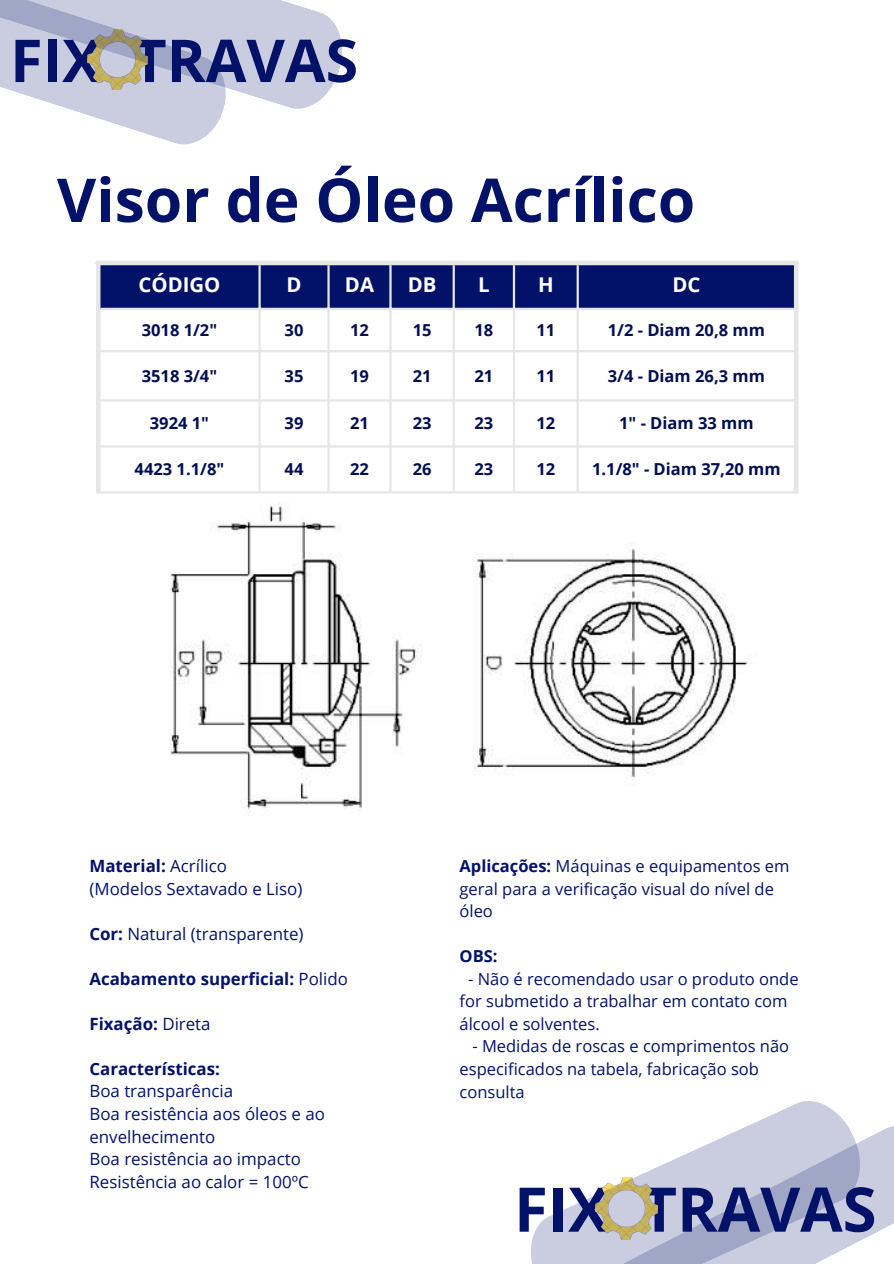
<style>
.page{position:relative;width:894px;height:1264px;background:#fff}
.page>*{position:absolute;margin:0;border:0;box-sizing:border-box;transform-origin:0 0}
.t1{font:700 61.5px "Open Sans";color:#021269}
.t2{font:700 60.45px "Open Sans";color:#021269}
.t3{font:700 59.1px "Open Sans";color:#021269}
.t4{font:700 20.4px "Open Sans";color:#fff}
.t5{font:16.95px/22.5px "Open Sans";color:#021269}
.t6{font:700 16.95px "Open Sans";color:#021269}
.t7{font:16.5px/22.5px "Open Sans";color:#021269}
.t8{font:700 16.5px "Open Sans";color:#020e50}
.t9{font:700 16.5px "Open Sans";color:#021269}
.s1{font-weight:700}
.s2{font-weight:400}
</style>
<div class="page">
<svg style="left:0;top:0;width:342px;height:145px"></svg>
<svg style="left:531px;top:1101px;width:311px;height:162px"></svg>
<svg style="left:575px;top:1119px;width:318px;height:144px;fill:#cacddf"></svg>
<div style="left:100px;top:265px;width:693px;height:43px;background:#021269"></div>
<hr style="left:258px;top:265px;width:3px;height:226px;background:#e6e6e6">
<hr style="left:327px;top:265px;width:2px;height:226px;background:#e6e6e6">
<hr style="left:389px;top:265px;width:2px;height:226px;background:#e6e6e6">
<hr style="left:452px;top:265px;width:2px;height:226px;background:#e6e6e6">
<hr style="left:512px;top:265px;width:3px;height:226px;background:#e6e6e6">
<hr style="left:576px;top:265px;width:2px;height:226px;background:#e6e6e6">
<hr style="left:100px;top:308px;width:693px;height:2px;background:#e6e6e6">
<hr style="left:100px;top:350px;width:693px;height:2px;background:#e6e6e6">
<hr style="left:100px;top:399px;width:693px;height:2px;background:#e6e6e6">
<hr style="left:100px;top:445px;width:693px;height:2px;background:#e6e6e6">
<hr style="left:100px;top:491px;width:693px;height:2px;background:#e6e6e6">
<hr style="left:96px;top:265px;width:4px;height:228px;background:#e6e6e6">
<div style="left:793px;top:265px;width:5px;height:228px;background:#e6e6e6"></div>
<hr style="left:96px;top:261px;width:702px;height:4px;background:#e6e6e6">
<img style="left:170px;top:503px;width:582px;height:313px">
<h3 class="t3" style="left:10px;top:19px;width:349px">FIX TRAVAS</h3>
<h2 class="t2" style="left:57px;top:157px;width:639px">Visor de Óleo Acrílico</h2>
<p class="t4" style="left:138px;top:270px;width:83px">CÓDIGO</p>
<p class="t4" style="left:286px;top:270px;width:17px">D</p>
<p class="t4" style="left:345px;top:270px;width:31px">DA</p>
<p class="t4" style="left:407px;top:270px;width:30px">DB</p>
<p class="t4" style="left:478px;top:270px;width:13px">L</p>
<p class="t4" style="left:538px;top:270px;width:17px">H</p>
<p class="t4" style="left:672px;top:270px;width:30px">DC</p>
<p class="t8" style="left:142px;top:318px;width:77px">3018 1/2"</p>
<p class="t8" style="left:284px;top:318px;width:20px">30</p>
<p class="t8" style="left:350px;top:318px;width:20px">12</p>
<p class="t8" style="left:412px;top:318px;width:20px">15</p>
<p class="t8" style="left:474px;top:318px;width:20px">18</p>
<p class="t8" style="left:536px;top:318px;width:20px">11</p>
<p class="t8" style="left:607px;top:318px;width:158px">1/2 - Diam 20,8 mm</p>
<p class="t8" style="left:142px;top:364px;width:77px">3518 3/4"</p>
<p class="t8" style="left:284px;top:364px;width:20px">35</p>
<p class="t8" style="left:350px;top:364px;width:20px">19</p>
<p class="t8" style="left:412px;top:364px;width:20px">21</p>
<p class="t8" style="left:474px;top:364px;width:20px">21</p>
<p class="t8" style="left:536px;top:364px;width:20px">11</p>
<p class="t8" style="left:607px;top:364px;width:158px">3/4 - Diam 26,3 mm</p>
<p class="t8" style="left:150px;top:411px;width:61px">3924 1"</p>
<p class="t8" style="left:284px;top:411px;width:20px">39</p>
<p class="t8" style="left:350px;top:411px;width:20px">21</p>
<p class="t8" style="left:412px;top:411px;width:20px">23</p>
<p class="t8" style="left:474px;top:411px;width:20px">23</p>
<p class="t8" style="left:536px;top:411px;width:20px">12</p>
<p class="t8" style="left:619px;top:411px;width:136px">1" - Diam 33 mm</p>
<p class="t8" style="left:135px;top:457px;width:91px">4423 1.1/8"</p>
<p class="t8" style="left:284px;top:457px;width:20px">44</p>
<p class="t8" style="left:350px;top:457px;width:20px">22</p>
<p class="t8" style="left:412px;top:457px;width:20px">26</p>
<p class="t8" style="left:474px;top:457px;width:20px">23</p>
<p class="t8" style="left:536px;top:457px;width:20px">12</p>
<p class="t8" style="left:592px;top:457px;width:190px">1.1/8" - Diam 37,20 mm</p>
<p class="t5" style="left:89px;top:854px;width:214px"><span class="s1">Material:</span> Acrílico (Modelos Sextavado e Liso)</p>
<p class="t5" style="left:89px;top:921px;width:215px"><span class="s1">Cor:</span> Natural (transparente)</p>
<p class="t6" style="left:89px;top:966px;width:260px">Acabamento superficial: <span class="s2">Polido</span></p>
<p class="t6" style="left:89px;top:1011px;width:123px">Fixação: <span class="s2">Direta</span></p>
<p class="t6" style="left:89px;top:1056px;width:132px">Características:</p>
<p class="t5" style="left:89px;top:1079px;width:237px">Boa transparência<br>Boa resistência aos óleos e ao envelhecimento<br>Boa resistência ao impacto<br>Resistência ao calor = 100ºC</p>
<p class="t7" style="left:459px;top:854px;width:331px"><span class="s1">Aplicações:</span> Máquinas e equipamentos em geral para a verificação visual do nível de óleo</p>
<p class="t9" style="left:459px;top:944px;width:40px">OBS:</p>
<p class="t7" style="left:459px;top:967px;width:340px;text-indent:9px">- Não é recomendado usar o produto onde for submetido a trabalhar em contato com álcool e solventes.</p>
<p class="t7" style="left:459px;top:1034px;width:331px;text-indent:13px">- Medidas de roscas e comprimentos não especificados na tabela, fabricação sob consulta</p>
<h1 class="t1" style="left:514px;top:1165px;width:364px">FIX TRAVAS</h1>
</div>
